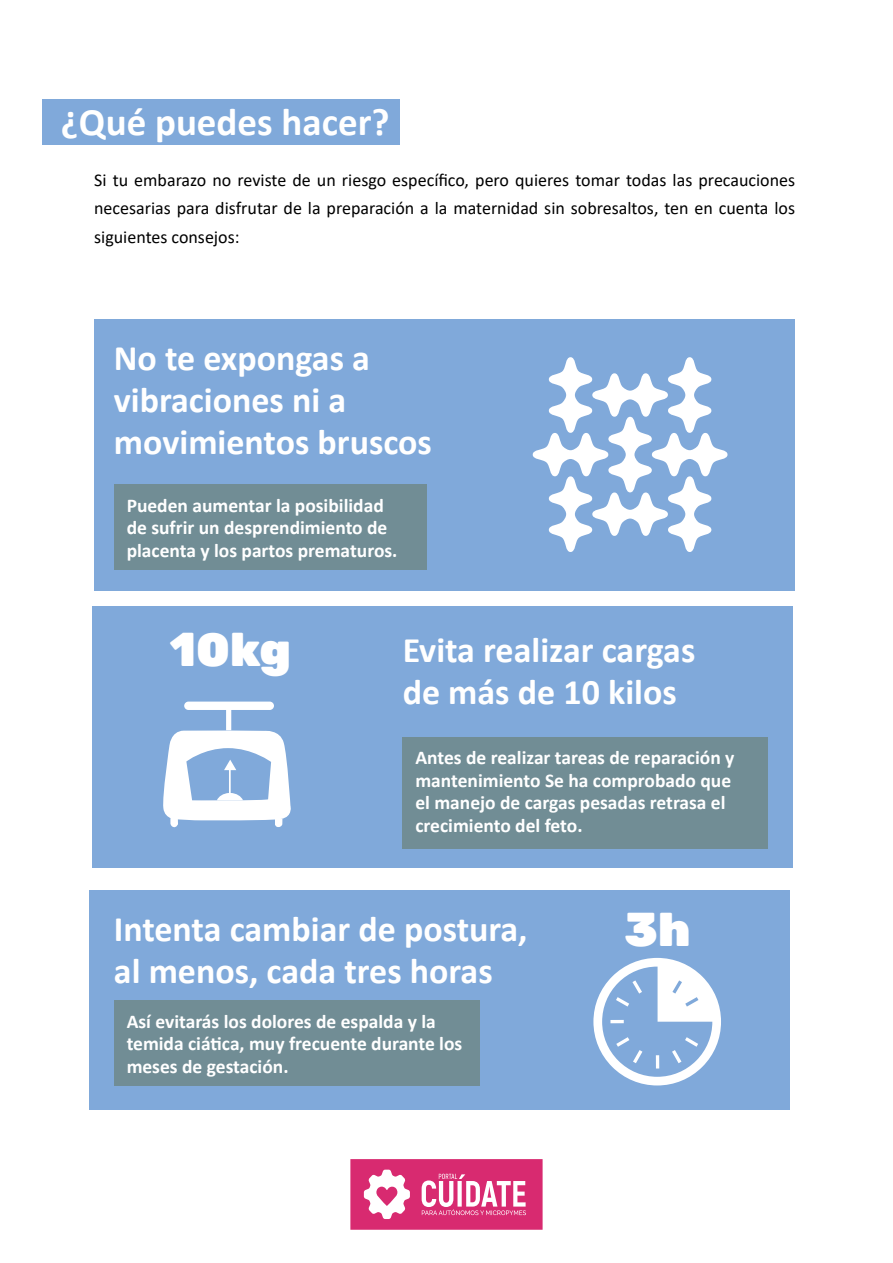
<style>
.page{position:relative;width:893px;height:1263px;background:#fff}
.page>*{position:absolute;margin:0;border:0;box-sizing:border-box;transform-origin:0 0}
.t1{font:900 47.25px "Rubik";color:#fff}
.t2{font:700 39px "Calibri";color:#fff}
.t3{font:700 36px/42px "Calibri";color:#fff}
.t4{font:700 19.5px/22.5px "Calibri";color:#fff}
.t5{font:18px/28.5px "Calibri";color:#000;text-align:justify}
</style>
<div class="page">
<div style="left:94px;top:319px;width:701px;height:271px;background:#80a9da"></div>
<div style="left:92px;top:606px;width:701px;height:261px;background:#80a9da"></div>
<div style="left:89px;top:891px;width:700px;height:219px;background:#80a9da"></div>
<svg style="left:350px;top:1159px;width:193px;height:71px"></svg>
<div style="left:43px;top:99px;width:357px;height:46px;background:#80a9da"></div>
<div style="left:114px;top:484px;width:312px;height:85px;background:#718d95"></div>
<div style="left:403px;top:737px;width:365px;height:111px;background:#718d95"></div>
<div style="left:114px;top:1000px;width:365px;height:85px;background:#718d95"></div>
<div style="left:184px;top:701px;width:90px;height:9px;background:#fff;border-radius:4px"></div>
<svg style="left:163px;top:729px;width:128px;height:99px"></svg>
<svg style="left:593px;top:958px;width:128px;height:127px"></svg>
<svg style="left:533px;top:357px;width:194px;height:195px"></svg>
<h2 class="t2" style="left:61px;top:94px;width:330px">¿Qué puedes hacer?</h2>
<p class="t5" style="left:94px;top:165px;width:702px">Si tu embarazo no reviste de un riesgo específico, pero quieres tomar todas las precauciones necesarias para disfrutar de la preparación a la maternidad sin sobresaltos, ten en cuenta los siguientes consejos:</p>
<h3 class="t3" style="left:114px;top:337px;width:320px">No te expongas a vibraciones ni a movimientos bruscos</h3>
<p class="t4" style="left:127px;top:494px;width:272px">Pueden aumentar la posibilidad de sufrir un desprendimiento de placenta y los partos prematuros.</p>
<h1 class="t1" style="left:170px;top:622px;width:123px">10kg</h1>
<h3 class="t3" style="left:403px;top:628px;width:294px">Evita realizar cargas de más de 10 kilos</h3>
<p class="t4" style="left:415px;top:746px;width:321px">Antes de realizar tareas de reparación y mantenimiento Se ha comprobado que el manejo de cargas pesadas retrasa el crecimiento del feto.</p>
<h3 class="t3" style="left:114px;top:908px;width:415px">Intenta cambiar de postura, al menos, cada tres horas</h3>
<p class="t4" style="left:127px;top:1010px;width:337px">Así evitarás los dolores de espalda y la temida ciática, muy frecuente durante los meses de gestación.</p>
<h1 class="t1" style="left:624px;top:902px;width:67px">3h</h1>
</div>
